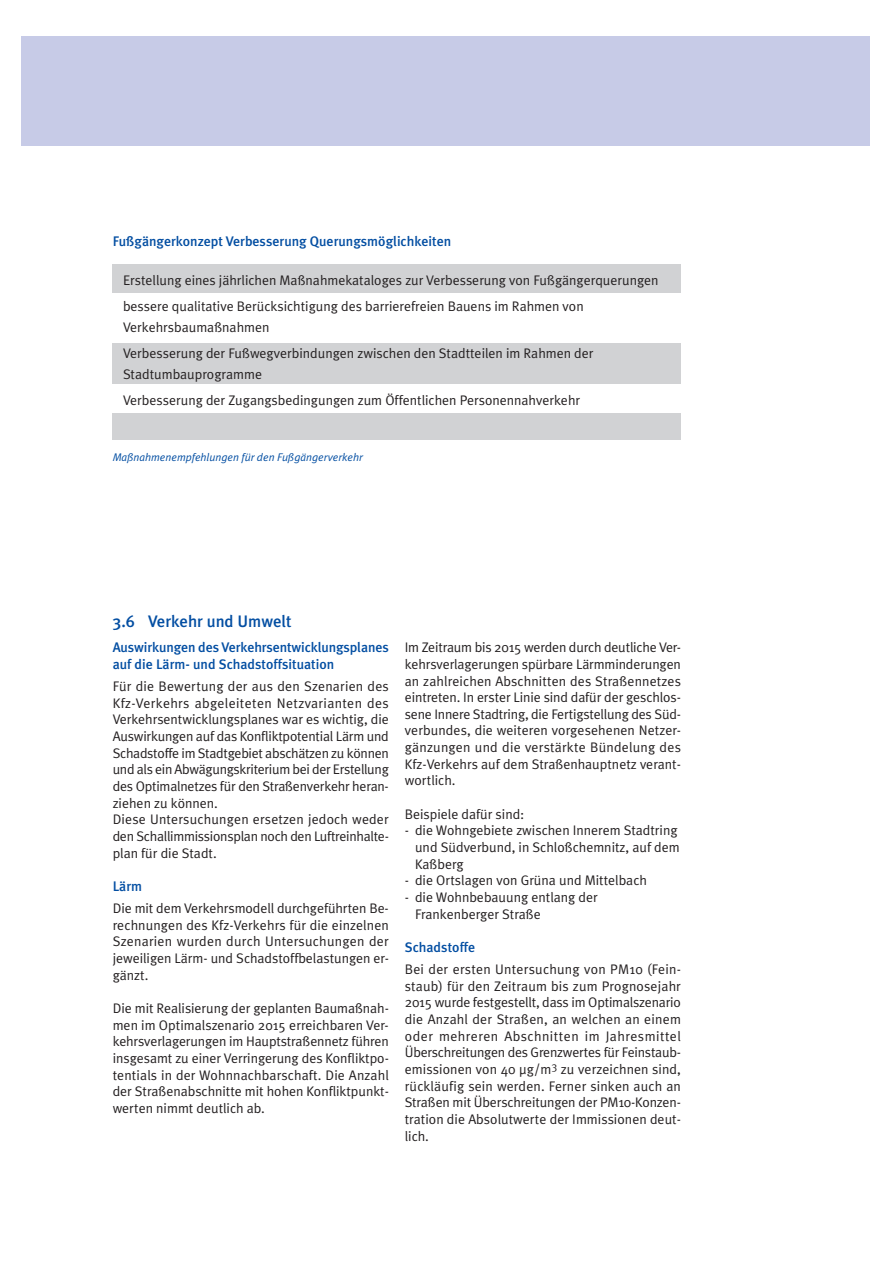
<style>
.page{position:relative;width:893px;height:1263px;background:#fff}
.page>*{position:absolute;margin:0;border:0;box-sizing:border-box;transform-origin:0 0}
.t1{font:500 16.65px "Meta Plus";color:#034ea2}
.t2{font:13.95px/16.6px "Meta Plus Normal";color:#231f20}
.t3{font:500 13.95px/16.6px "Meta Plus";color:#034ea2}
.t4{font:italic 11.1px "Meta Plus Normal";color:#034ea2}
</style>
<div class="page">
<div style="left:113px;top:413px;width:567px;height:27px;background:#d1d2d4"></div>
<div style="left:113px;top:343px;width:567px;height:40px;background:#d1d2d4"></div>
<div style="left:113px;top:264px;width:567px;height:28px;background:#d1d2d4"></div>
<div style="left:21px;top:36px;width:849px;height:109px;background:#c7cbe7"></div>
<p class="t3" style="left:113px;top:234px;width:340px">Fußgängerkonzept Verbesserung Querungsmöglichkeiten</p>
<p class="t2" style="left:123px;top:268px;width:537px;line-height:26.2px">Erstellung eines jährlichen Maßnahmekataloges zur Verbesserung von Fußgängerquerungen bessere qualitative Berücksichtigung des barrierefreien Bauens im Rahmen von</p>
<p class="t2" style="left:123px;top:315px;width:472px;line-height:26.2px">Verkehrsbaumaßnahmen<br>Verbesserung der Fußwegverbindungen zwischen den Stadtteilen im Rahmen der</p>
<p class="t2" style="left:123px;top:362px;width:458px;line-height:26.2px">Stadtumbauprogramme<br>Verbesserung der Zugangsbedingungen zum Öffentlichen Personennahverkehr</p>
<p class="t4" style="left:113px;top:453px;width:251px">Maßnahmenempfehlungen für den Fußgängerverkehr</p>
<p class="t1" style="left:113px;top:615px;width:180px">3.6 Verkehr und Umwelt</p>
<p class="t3" style="left:113px;top:640px;width:277px">Auswirkungen des Verkehrsentwicklungsplanes auf die Lärm- und Schadstoffsituation</p>
<p class="t2" style="left:113px;top:679px;width:278px">Für die Bewertung der aus den Szenarien des Kfz-Verkehrs abgeleiteten Netzvarianten des Verkehrsentwicklungsplanes war es wichtig, die Auswirkungen auf das Konfliktpotential Lärm und Schadstoffe im Stadtgebiet abschätzen zu können und als ein Abwägungskriterium bei der Erstellung des Optimalnetzes für den Straßenverkehr heran&shy;ziehen zu können.<br>Diese Untersuchungen ersetzen jedoch weder den Schallimmissionsplan noch den Luftreinhalte&shy;plan für die Stadt.</p>
<p class="t3" style="left:113px;top:879px;width:31px">Lärm</p>
<p class="t2" style="left:113px;top:901px;width:278px;text-align:justify">Die mit dem Verkehrsmodell durchgeführten Be&shy;rechnungen des Kfz-Verkehrs für die einzelnen Szenarien wurden durch Untersuchungen der jeweiligen Lärm- und Schadstoffbelastungen er&shy;gänzt.</p>
<p class="t2" style="left:113px;top:1001px;width:278px;text-align:justify">Die mit Realisierung der geplanten Baumaßnah&shy;men im Optimalszenario 2015 erreichbaren Ver&shy;kehrsverlagerungen im Hauptstraßennetz führen insgesamt zu einer Verringerung des Konfliktpo&shy;tentials in der Wohnnachbarschaft. Die Anzahl der Straßenabschnitte mit hohen Konfliktpunkt&shy;werten nimmt deutlich ab.</p>
<p class="t2" style="left:405px;top:640px;width:278px;text-align:justify">Im Zeitraum bis 2015 werden durch deutliche Ver&shy;kehrsverlagerungen spürbare Lärmminderungen an zahlreichen Abschnitten des Straßennetzes eintreten. In erster Linie sind dafür der geschlos&shy;sene Innere Stadtring, die Fertigstellung des Süd&shy;verbundes, die weiteren vorgesehenen Netzer&shy;gänzungen und die verstärkte Bündelung des Kfz-Verkehrs auf dem Straßenhauptnetz verant&shy;wortlich.</p>
<p class="t2" style="left:405px;top:807px;width:121px">Beispiele dafür sind:</p>
<p class="t2" style="left:415px;top:823px;width:266px;text-indent:-10px">- die Wohngebiete zwischen Innerem Stadtring und Südverbund, in Schloßchemnitz, auf dem<br>Kaßberg</p>
<p class="t2" style="left:405px;top:873px;width:243px">- die Ortslagen von Grüna und Mittelbach</p>
<p class="t2" style="left:415px;top:890px;width:184px;text-indent:-10px">- die Wohnbebauung entlang der<br>Frankenberger Straße</p>
<p class="t3" style="left:405px;top:940px;width:72px">Schadstoffe</p>
<p class="t2" style="left:405px;top:962px;width:278px;text-align:justify">Bei der ersten Untersuchung von PM10 (Fein&shy;staub) für den Zeitraum bis zum Prognosejahr 2015 wurde festgestellt, dass im Optimalszenario die Anzahl der Straßen, an welchen an einem oder mehreren Abschnitten im Jahresmittel Überschreitungen des Grenzwertes für Feinstaub&shy;emissionen von 40 μg/m<sup>3</sup> zu verzeichnen sind, rückläufig sein werden. Ferner sinken auch an Straßen mit Überschreitungen der PM10-Konzen&shy;tration die Absolutwerte der Immissionen deut&shy;lich.</p>
</div>
